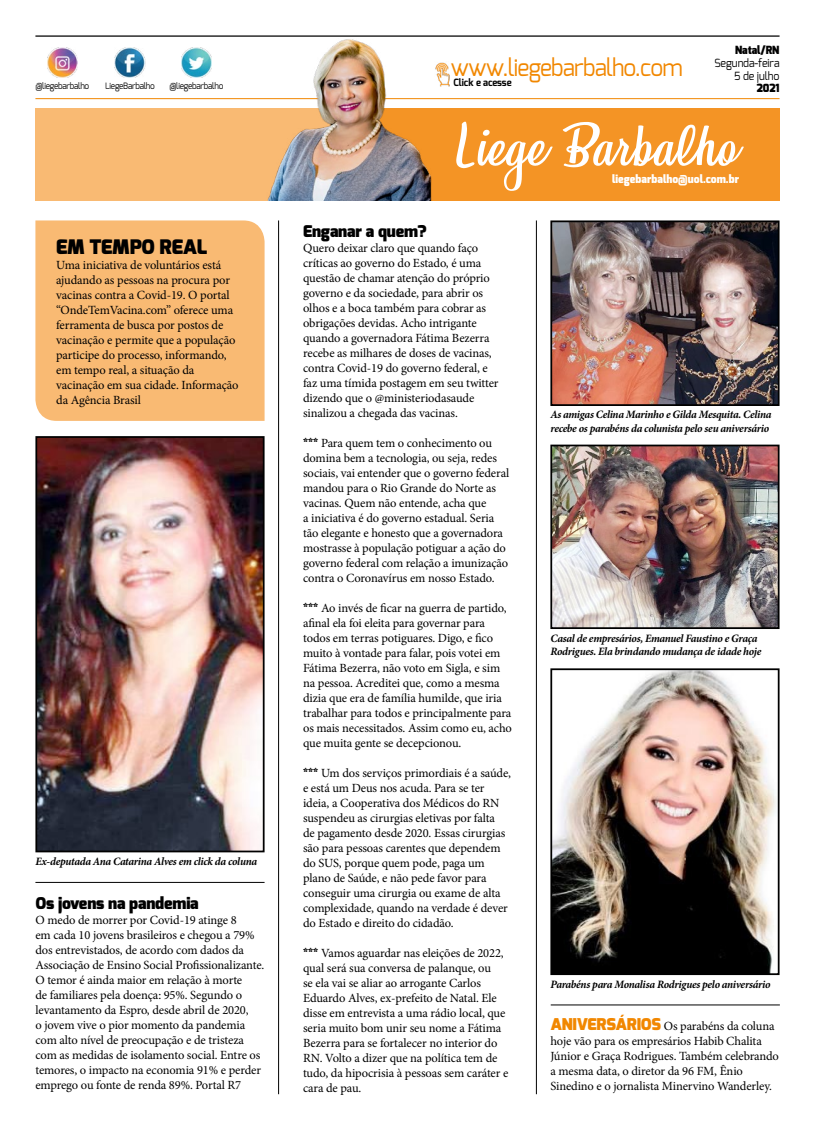
<style>
.page{position:relative;width:815px;height:1124px;background:#fff}
.page>*{position:absolute;margin:0;border:0;box-sizing:border-box;transform-origin:0 0}
.t1{font:51.25px "Honeymoon Personal Use";color:#fff}
.t2{font:23.88px "Exo";letter-spacing:-.03em;color:#f18700;scale:.95 1}
.t3{font:900 20px "Exo";letter-spacing:-.01em;color:#000}
.t4{font:900 16.25px "Exo";letter-spacing:-.01em;color:#000}
.t5{font:12.5px/15px "Minion Pro";letter-spacing:-.01em;color:#000}
.t6{font:italic 700 11.25px/13.5px "Minion Pro";letter-spacing:-.03em;color:#000}
.t7{font:900 11.25px "Exo";color:#fff;scale:.95 1}
.t8{font:11.25px/12.5px "Exo";letter-spacing:-.01em;color:#000;text-align:right;scale:.95 1}
.t9{font:900 11.25px "Exo";letter-spacing:-.01em;color:#000;scale:.95 1}
.t10{font:700 10px "Exo";letter-spacing:-.01em;color:#000;scale:.95 1}
.t11{font:8.75px "Exo";letter-spacing:-.03em;color:#000;scale:.95 1}
.s1{font-family:"Exo";font-weight:900}
.s2{font-family:"Exo";font-weight:900;font-size:16.25px;color:#f18700}
</style>
<div class="page">
<hr style="left:35px;top:35px;width:745px;height:2px;background:#000">
<hr style="left:35px;top:98px;width:745px;height:1px;background:#f18700">
<img style="left:47px;top:47px;width:31px;height:30px">
<img style="left:114px;top:47px;width:31px;height:30px">
<img style="left:181px;top:47px;width:31px;height:30px">
<div style="left:35px;top:108px;width:745px;height:93px;background:#f9ba73"></div>
<div style="left:331px;top:108px;width:449px;height:93px;background:#f49425"></div>
<img style="left:242px;top:35px;width:235px;height:166px">
<hr style="left:278px;top:220px;width:1px;height:873px;background:#000">
<hr style="left:536px;top:220px;width:1px;height:873px;background:#000">
<hr style="left:551px;top:1004px;width:229px;height:1px;background:#000">
<img style="left:553px;top:223px;width:224px;height:180px">
<div style="left:550px;top:220px;width:230px;height:186px;border:2px solid #000"></div>
<img style="left:553px;top:671px;width:223px;height:300px">
<div style="left:550px;top:668px;width:230px;height:306px;border:2px solid #000"></div>
<img style="left:553px;top:447px;width:224px;height:179px">
<div style="left:550px;top:444px;width:230px;height:185px;border:2px solid #000"></div>
<div style="left:35px;top:220px;width:230px;height:201px;background:#f9ba73"></div>
<hr style="left:35px;top:881px;width:230px;height:1px;background:#000">
<img style="left:38px;top:439px;width:224px;height:410px">
<div style="left:35px;top:436px;width:230px;height:416px;border:2px solid #000"></div>
<img style="left:429px;top:61px;width:27px;height:26px">
<p class="t11" style="left:35px;top:80px;width:58px">@liegebarbalho</p>
<p class="t11" style="left:105px;top:80px;width:54px">LiegeBarbalho</p>
<p class="t11" style="left:169px;top:80px;width:58px">@liegebarbalho</p>
<h3 class="t3" style="left:56px;top:234px;width:153px">EM TEMPO REAL</h3>
<p class="t5" style="left:56px;top:257px;width:184px">Uma iniciativa de voluntários está ajudando as pessoas na procura por vacinas contra a Covid-19. O portal “OndeTemVacina.com” oferece uma ferramenta de busca por postos de vacinação e permite que a população participe do processo, informando, em tempo real, a situação da vacinação em sua cidade. Informação da Agência Brasil</p>
<p class="t6" style="left:35px;top:854px;width:223px">Ex-deputada Ana Catarina Alves em click da coluna</p>
<h3 class="t4" style="left:35px;top:892px;width:165px">Os jovens na pandemia</h3>
<p class="t5" style="left:35px;top:912px;width:230px">O medo de morrer por Covid-19 atinge 8<br>em cada 10 jovens brasileiros e chegou a 79% dos entrevistados, de acordo com dados da Associação de Ensino Social Profissionalizante.<br>O temor é ainda maior em relação à morte<br>de familiares pela doença: 95%. Segundo o levantamento da Espro, desde abril de 2020,<br>o jovem vive o pior momento da pandemia com alto nível de preocupação e de tristeza com as medidas de isolamento social. Entre os temores, o impacto na economia 91% e perder emprego ou fonte de renda 89%. Portal R7</p>
<p class="t9" style="left:735px;top:43px;width:48px">Natal/RN</p>
<p class="t8" style="left:715px;top:57px;width:70px">Segunda-feira<br>5 de julho</p>
<p class="t9" style="left:757px;top:81px;width:26px">2021</p>
<h2 class="t2" style="left:451px;top:52px;width:246px">www.liegebarbalho.com</h2>
<p class="t10" style="left:454px;top:76px;width:63px">Click e acesse</p>
<h1 class="t1" style="left:458px;top:117px;width:281px">Liege Barbalho</h1>
<p class="t7" style="left:612px;top:171px;width:135px">liegebarbalho@uol.com.br</p>
<h3 class="t4" style="left:303px;top:220px;width:125px">Enganar a quem?</h3>
<p class="t5" style="left:303px;top:240px;width:197px">Quero deixar claro que quando faço críticas ao governo do Estado, é uma questão de chamar atenção do próprio governo e da sociedade, para abrir os olhos e a boca também para cobrar as obrigações devidas. Acho intrigante quando a governadora Fátima Bezerra recebe as milhares de doses de vacinas, contra Covid-19 do governo federal, e faz uma tímida postagem em seu twitter dizendo que o @ministeriodasaude sinalizou a chegada das vacinas.</p>
<p class="t5" style="left:303px;top:435px;width:208px"><span class="s1">***</span> Para quem tem o conhecimento ou domina bem a tecnologia, ou seja, redes sociais, vai entender que o governo federal mandou para o Rio Grande do Norte as vacinas. Quem não entende, acha que<br>a iniciativa é do governo estadual. Seria tão elegante e honesto que a governadora mostrasse à população potiguar a ação do governo federal com relação a imunização contra o Coronavírus em nosso Estado.</p>
<p class="t5" style="left:303px;top:600px;width:210px"><span class="s1">***</span> Ao invés de ficar na guerra de partido, afinal ela foi eleita para governar para todos em terras potiguares. Digo, e fico muito à vontade para falar, pois votei em Fátima Bezerra, não voto em Sigla, e sim na pessoa. Acreditei que, como a mesma dizia que era de família humilde, que iria trabalhar para todos e principalmente para os mais necessitados. Assim como eu, acho que muita gente se decepcionou.</p>
<p class="t5" style="left:303px;top:765px;width:209px"><span class="s1">***</span> Um dos serviços primordiais é a saúde, e está um Deus nos acuda. Para se ter ideia, a Cooperativa dos Médicos do RN suspendeu as cirurgias eletivas por falta<br>de pagamento desde 2020. Essas cirurgias são para pessoas carentes que dependem do SUS, porque quem pode, paga um plano de Saúde, e não pede favor para conseguir uma cirurgia ou exame de alta complexidade, quando na verdade é dever do Estado e direito do cidadão.</p>
<p class="t5" style="left:303px;top:945px;width:207px"><span class="s1">***</span> Vamos aguardar nas eleições de 2022, qual será sua conversa de palanque, ou<br>se ela vai se aliar ao arrogante Carlos Eduardo Alves, ex-prefeito de Natal. Ele disse em entrevista a uma rádio local, que seria muito bom unir seu nome a Fátima Bezerra para se fortalecer no interior do RN. Volto a dizer que na política tem de tudo, da hipocrisia à pessoas sem caráter e cara de pau.</p>
<p class="t6" style="left:550px;top:407px;width:223px">As amigas Celina Marinho e Gilda Mesquita. Celina recebe os parabéns da colunista pelo seu aniversário</p>
<p class="t6" style="left:550px;top:631px;width:212px">Casal de empresários, Emanuel Faustino e Graça<br>Rodrigues. Ela brindando mudança de idade hoje</p>
<p class="t6" style="left:550px;top:976px;width:222px">Parabéns para Monalisa Rodrigues pelo aniversário</p>
<p class="t5" style="left:550px;top:1018px;width:230px"><span class="s2">ANIVERSÁRIOS</span> Os parabéns da coluna hoje vão para os empresários Habib Chalita Júnior e Graça Rodrigues. Também celebrando a mesma data, o diretor da 96 FM, Ênio Sinedino e o jornalista Minervino Wanderley.</p>
</div>
